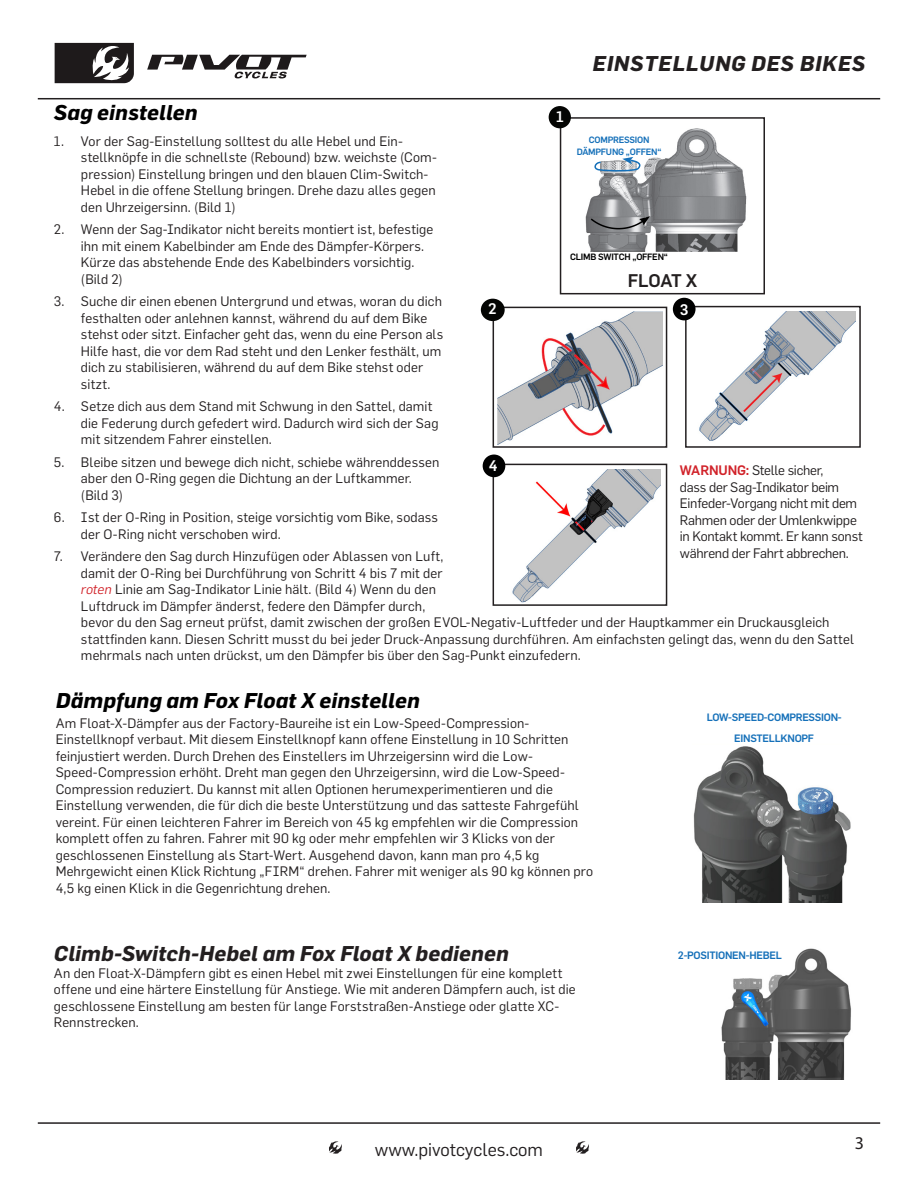
<style>
.page{position:relative;width:918px;height:1188px;background:#fff}
.page>*{position:absolute;margin:0;border:0;box-sizing:border-box;transform-origin:0 0}
.Header_Bold_Italic_16pt{font:italic 700 21px "Flama";letter-spacing:.005em;color:#000}
.BODY_9_pt{font:italic 700 21px "Flama";letter-spacing:.01em;color:#231f20}
.BODY_9_pt-2{font:italic 700 21px "Flama";letter-spacing:.04em;color:#231f20}
.t1{font:18px "Flama";color:#231f20}
.t2{font:500 18px "Flama";letter-spacing:-.015em;color:#231f20}
.t3{font:18px "Myriad Pro";color:#231f20}
.t4{font:500 15px "Flama";color:#fff}
.BODY_9_pt-3{font:13.5px/16.5px "Flama";letter-spacing:.005em;color:#231f20}
.BODY_9_pt-4{font:13.5px/16.5px "Flama";letter-spacing:-.02em;color:#231f20}
.t5{font:500 10.5px/21px "Flama";letter-spacing:-.025em;color:#1570b9;text-align:center}
.t6{font:500 9px "Flama";letter-spacing:-.025em;color:#1570b9}
.t7{font:500 9px "Flama";letter-spacing:-.025em;color:#000}
.s1{font-style:italic;color:#d1232a}
.s2{font-weight:500;color:#d1232a}
</style>
<div class="page">
<svg style="left:329px;top:1141px;width:13px;height:13px"></svg>
<svg style="left:576px;top:1141px;width:13px;height:13px"></svg>
<hr style="left:38px;top:98px;width:842px;height:1px;background:#231f20">
<svg style="left:147px;top:55px;width:160px;height:23px"></svg>
<svg style="left:55px;top:43px;width:79px;height:40px"></svg>
<hr style="left:38px;top:1122px;width:842px;height:2px;background:#231f20">
<img style="left:721px;top:948px;width:130px;height:132px">
<img style="left:585px;top:128px;width:162px;height:124px">
<svg style="left:589px;top:216px;width:61px;height:14px"></svg>
<img style="left:699px;top:311px;width:157px;height:130px">
<img style="left:497px;top:311px;width:165px;height:133px">
<img style="left:512px;top:469px;width:149px;height:134px">
<div style="left:493px;top:307px;width:174px;height:141px;border:2px solid #231f20"></div>
<div style="left:493px;top:464px;width:174px;height:142px;border:2px solid #231f20"></div>
<div style="left:685px;top:306px;width:176px;height:142px;border:2px solid #231f20"></div>
<div style="left:481px;top:299px;width:24px;height:22px;background:#040503;border-radius:50%"></div>
<div style="left:673px;top:298px;width:23px;height:22px;background:#000;border-radius:50%"></div>
<div style="left:483px;top:455px;width:22px;height:22px;background:#000;border-radius:50%"></div>
<div style="left:560px;top:117px;width:205px;height:177px;border:2px solid #231f20"></div>
<div style="left:549px;top:106px;width:22px;height:22px;background:#040503;border-radius:50%"></div>
<svg style="left:592px;top:157px;width:51px;height:16px"></svg>
<img style="left:693px;top:746px;width:158px;height:157px">
<p class="BODY_9_pt-2" style="left:593px;top:51px;width:274px">EINSTELLUNG DES BIKES</p>
<p class="Header_Bold_Italic_16pt" style="left:54px;top:100px;width:145px">Sag einstellen</p>
<p class="BODY_9_pt-3" style="left:81px;top:133px;width:357px;text-indent:-27px">1. Vor der Sag-Einstellung solltest du alle Hebel und Ein&shy;stellknöpfe in die schnellste (Rebound) bzw. weichste (Com&shy;pression) Einstellung bringen und den blauen Clim-Switch-Hebel in die offene Stellung bringen. Drehe dazu alles gegen den Uhrzeigersinn. (Bild 1)</p>
<p class="BODY_9_pt-3" style="left:81px;top:221px;width:354px;text-indent:-27px">2. Wenn der Sag-Indikator nicht bereits montiert ist, befestige ihn mit einem Kabelbinder am Ende des Dämpfer-Körpers.<br>Kürze das abstehende Ende des Kabelbinders vorsichtig. (Bild 2)</p>
<p class="BODY_9_pt-3" style="left:81px;top:293px;width:364px;text-indent:-27px">3. Suche dir einen ebenen Untergrund und etwas, woran du dich festhalten oder anlehnen kannst, während du auf dem Bike stehst oder sitzt. Einfacher geht das, wenn du eine Person als Hilfe hast, die vor dem Rad steht und den Lenker festhält, um dich zu stabilisieren, während du auf dem Bike stehst oder sitzt.</p>
<p class="BODY_9_pt-3" style="left:81px;top:398px;width:359px;text-indent:-27px">4. Setze dich aus dem Stand mit Schwung in den Sattel, damit die Federung durch gefedert wird. Dadurch wird sich der Sag mit sitzendem Fahrer einstellen.</p>
<p class="BODY_9_pt-3" style="left:81px;top:454px;width:360px;text-indent:-27px">5. Bleibe sitzen und bewege dich nicht, schiebe währenddessen aber den O-Ring gegen die Dichtung an der Luftkammer. (Bild 3)</p>
<p class="BODY_9_pt-3" style="left:81px;top:509px;width:359px;text-indent:-27px">6. Ist der O-Ring in Position, steige vorsichtig vom Bike, sodass der O-Ring nicht verschoben wird.</p>
<p class="BODY_9_pt-3" style="left:81px;top:548px;width:774px;text-indent:-27px">7. Verändere den Sag durch Hinzufügen oder Ablassen von Luft,<br>damit der O-Ring bei Durchführung von Schritt 4 bis 7 mit der<br><span class="s1">roten</span> Linie am Sag-Indikator Linie hält. (Bild 4) Wenn du den<br>Luftdruck im Dämpfer änderst, federe den Dämpfer durch,<br>bevor du den Sag erneut prüfst, damit zwischen der großen EVOL-Negativ-Luftfeder und der Hauptkammer ein Druckausgleich stattfinden kann. Diesen Schritt musst du bei jeder Druck-Anpassung durchführen. Am einfachsten gelingt das, wenn du den Sattel mehrmals nach unten drückst, um den Dämpfer bis über den Sag-Punkt einzufedern.</p>
<p class="Header_Bold_Italic_16pt" style="left:56px;top:688px;width:365px">Dämpfung am Fox Float X einstellen</p>
<p class="BODY_9_pt-3" style="left:56px;top:714px;width:539px">Am Float-X-Dämpfer aus der Factory-Baureihe ist ein Low-Speed-Compression-Einstellknopf verbaut. Mit diesem Einstellknopf kann offene Einstellung in 10 Schritten feinjustiert werden. Durch Drehen des Einstellers im Uhrzeigersinn wird die Low-Speed-Compression erhöht. Dreht man gegen den Uhrzeigersinn, wird die Low-Speed-Compression reduziert. Du kannst mit allen Optionen herumexperimentieren und die Einstellung verwenden, die für dich die beste Unterstützung und das satteste Fahrgefühl vereint. Für einen leichteren Fahrer im Bereich von 45 kg empfehlen wir die Compression komplett offen zu fahren. Fahrer mit 90 kg oder mehr empfehlen wir 3 Klicks von der geschlossenen Einstellung als Start-Wert. Ausgehend davon, kann man pro 4,5 kg Mehrgewicht einen Klick Richtung „FIRM“ drehen. Fahrer mit weniger als 90 kg können pro 4,5 kg einen Klick in die Gegenrichtung drehen.</p>
<p class="t4" style="left:556px;top:106px;width:9px">1</p>
<p class="t6" style="left:589px;top:133px;width:62px">COMPRESSION</p>
<p class="t6" style="left:577px;top:145px;width:86px">DÄMPFUNG „OFFEN“</p>
<p class="t7" style="left:570px;top:251px;width:99px">CLIMB SWITCH „OFFEN“</p>
<p class="t2" style="left:628px;top:268px;width:71px">FLOAT X</p>
<p class="t4" style="left:488px;top:298px;width:10px">2</p>
<p class="t4" style="left:680px;top:299px;width:10px">3</p>
<p class="t4" style="left:489px;top:455px;width:10px">4</p>
<p class="BODY_9_pt-4" style="left:680px;top:462px;width:184px"><span class="s2">WARNUNG:</span> Stelle sicher,<br>dass der Sag-Indikator beim<br>Einfeder-Vorgang nicht mit dem<br>Rahmen oder der Umlenkwippe in Kontakt kommt. Er kann sonst während der Fahrt abbrechen.</p>
<p class="t5" style="left:707px;top:706px;width:137px">LOW-SPEED-COMPRESSION-<br>EINSTELLKNOPF</p>
<p class="BODY_9_pt" style="left:54px;top:941px;width:456px">Climb-Switch-Hebel am Fox Float X bedienen</p>
<p class="BODY_9_pt-3" style="left:54px;top:965px;width:523px">An den Float-X-Dämpfern gibt es einen Hebel mit zwei Einstellungen für eine komplett offene und eine härtere Einstellung für Anstiege. Wie mit anderen Dämpfern auch, ist die geschlossene Einstellung am besten für lange Forststraßen-Anstiege oder glatte XC-Rennstrecken.</p>
<h2 class="t1" style="left:375px;top:1139px;width:170px">www.pivotcycles.com</h2>
<p class="t5" style="left:678px;top:944px;width:105px">2-POSITIONEN-HEBEL</p>
<h2 class="t3" style="left:855px;top:1131px;width:11px">3</h2>
</div>
